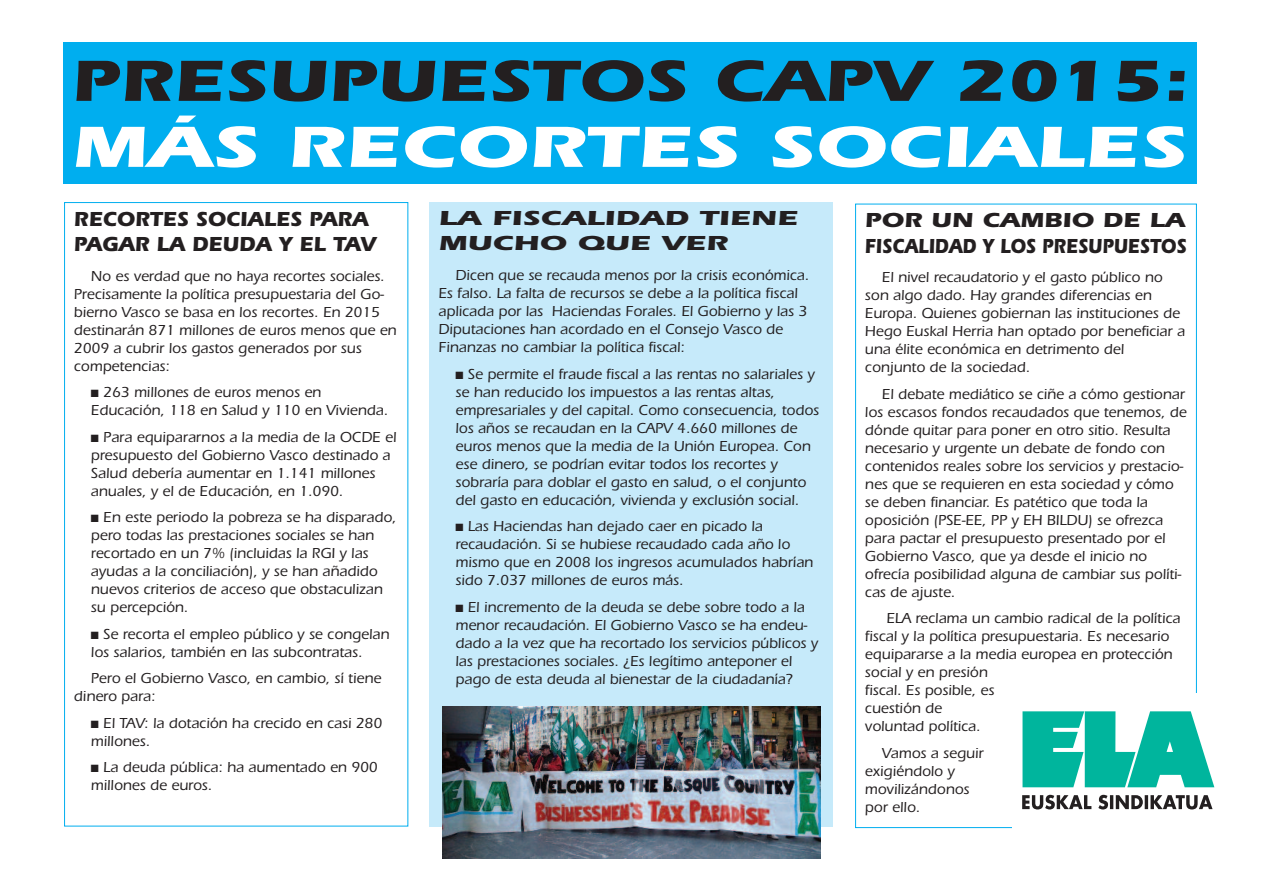
<style>
.page{position:relative;width:1263px;height:893px;background:#fff}
.page>*{position:absolute;margin:0;border:0;box-sizing:border-box;transform-origin:0 0}
.t1{font:700 60px "Itc Eras";color:#231f20;scale:1.27 1}
.t2{font:700 60px "Itc Eras";color:#fff;scale:1.38 1}
.t3{font:700 21px/25.2px "Itc Eras";color:#231f20;scale:1.24 1}
.t4{font:700 21px/25.2px "Itc Eras";color:#231f20}
.t5{font:700 21px/25.2px "Itc Eras";color:#231f20;scale:1.5 1}
.t6{font:500 15px/18px "Itc Eras";color:#231f20}
</style>
<div class="page">
<div style="left:64px;top:43px;width:1133px;height:141px;background:#00aeef"></div>
<div style="left:429px;top:202px;width:404px;height:624px;background:#c6eafa"></div>
<svg style="left:1022px;top:795px;width:190px;height:14px"></svg>
<svg style="left:1022px;top:711px;width:192px;height:76px"></svg>
<img style="left:442px;top:706px;width:379px;height:153px">
<h1 class="t1" style="left:71px;top:60px;width:881px">PRESUPUESTOS CAPV 2015:</h1>
<h1 class="t2" style="left:71px;top:126px;width:810px">MÁS RECORTES SOCIALES</h1>
<h2 class="t4" style="left:74px;top:209px;width:304px">RECORTES SOCIALES PARA<br>PAGAR LA DEUDA Y EL TAV</h2>
<p class="t6" style="left:74px;top:268px;width:324px;text-indent:17px">No es verdad que no haya recortes sociales.<br>Precisamente la política presupuestaria del Go&shy;bierno Vasco se basa en los recortes. En 2015 destinarán 871 millones de euros menos que en 2009 a cubrir los gastos generados por sus competencias:</p>
<p class="t6" style="left:91px;top:385px;width:299px">■ 263 millones de euros menos en<br>Educación, 118 en Salud y 110 en Vivienda.</p>
<p class="t6" style="left:91px;top:429px;width:307px">■ Para equipararnos a la media de la OCDE el presupuesto del Gobierno Vasco destinado a Salud debería aumentar en 1.141 millones anuales, y el de Educación, en 1.090.</p>
<p class="t6" style="left:91px;top:510px;width:307px">■ En este periodo la pobreza se ha disparado, pero todas las prestaciones sociales se han recortado en un 7% (incluidas la RGI y las ayudas a la conciliación), y se han añadido nuevos criterios de acceso que obstaculizan su percepción.</p>
<p class="t6" style="left:91px;top:626px;width:300px">■ Se recorta el empleo público y se congelan los salarios, también en las subcontratas.</p>
<p class="t6" style="left:74px;top:671px;width:309px;text-indent:17px">Pero el Gobierno Vasco, en cambio, sí tiene dinero para:</p>
<p class="t6" style="left:91px;top:715px;width:293px">■ El TAV: la dotación ha crecido en casi 280 millones.</p>
<p class="t6" style="left:91px;top:760px;width:288px">■ La deuda pública: ha aumentado en 900 millones de euros.</p>
<h2 class="t5" style="left:438px;top:208px;width:241px">LA FISCALIDAD TIENE<br>MUCHO QUE VER</h2>
<p class="t6" style="left:438px;top:268px;width:372px;text-indent:17px">Dicen que se recauda menos por la crisis económica.<br>Es falso. La falta de recursos se debe a la política fiscal aplicada por las Haciendas Forales. El Gobierno y las 3<br>Diputaciones han acordado en el Consejo Vasco de Finanzas no cambiar la política fiscal:</p>
<p class="t6" style="left:455px;top:366px;width:365px">■ Se permite el fraude fiscal a las rentas no salariales y se han reducido los impuestos a las rentas altas, empresariales y del capital. Como consecuencia, todos los años se recaudan en la CAPV 4.660 millones de euros menos que la media de la Unión Europea. Con ese dinero, se podrían evitar todos los recortes y sobraría para doblar el gasto en salud, o el conjunto del gasto en educación, vivienda y exclusión social.</p>
<p class="t6" style="left:455px;top:519px;width:359px">■ Las Haciendas han dejado caer en picado la recaudación. Si se hubiese recaudado cada año lo mismo que en 2008 los ingresos acumulados habrían sido 7.037 millones de euros más.</p>
<p class="t6" style="left:455px;top:599px;width:364px">■ El incremento de la deuda se debe sobre todo a la menor recaudación. El Gobierno Vasco se ha endeu&shy;dado a la vez que ha recortado los servicios públicos y las prestaciones sociales. ¿Es legítimo anteponer el pago de esta deuda al bienestar de la ciudadanía?</p>
<h2 class="t3" style="left:865px;top:210px;width:261px">POR UN CAMBIO DE LA<br>FISCALIDAD Y LOS PRESUPUESTOS</h2>
<p class="t6" style="left:865px;top:270px;width:322px;text-indent:17px">El nivel recaudatorio y el gasto público no son algo dado. Hay grandes diferencias en Europa. Quienes gobiernan las instituciones de Hego Euskal Herria han optado por beneficiar a una élite económica en detrimento del conjunto de la sociedad.</p>
<p class="t6" style="left:865px;top:386px;width:323px;text-indent:17px">El debate mediático se ciñe a cómo gestionar los escasos fondos recaudados que tenemos, de dónde quitar para poner en otro sitio. Resulta necesario y urgente un debate de fondo con contenidos reales sobre los servicios y prestacio&shy;nes que se requieren en esta sociedad y cómo se deben financiar. Es patético que toda la oposición (PSE-EE, PP y EH BILDU) se ofrezca para pactar el presupuesto presentado por el Gobierno Vasco, que ya desde el inicio no ofrecía posibilidad alguna de cambiar sus políti&shy;cas de ajuste.</p>
<p class="t6" style="left:865px;top:611px;width:317px;text-indent:21px">ELA reclama un cambio radical de la política fiscal y la política presupuestaria. Es necesario equipararse a la media europea en protección social y en presión<br>fiscal. Es posible, es<br>cuestión de<br>voluntad política.</p>
<p class="t6" style="left:865px;top:745px;width:120px;text-indent:17px">Vamos a seguir exigiéndolo y movilizándonos por ello.</p>
</div>
